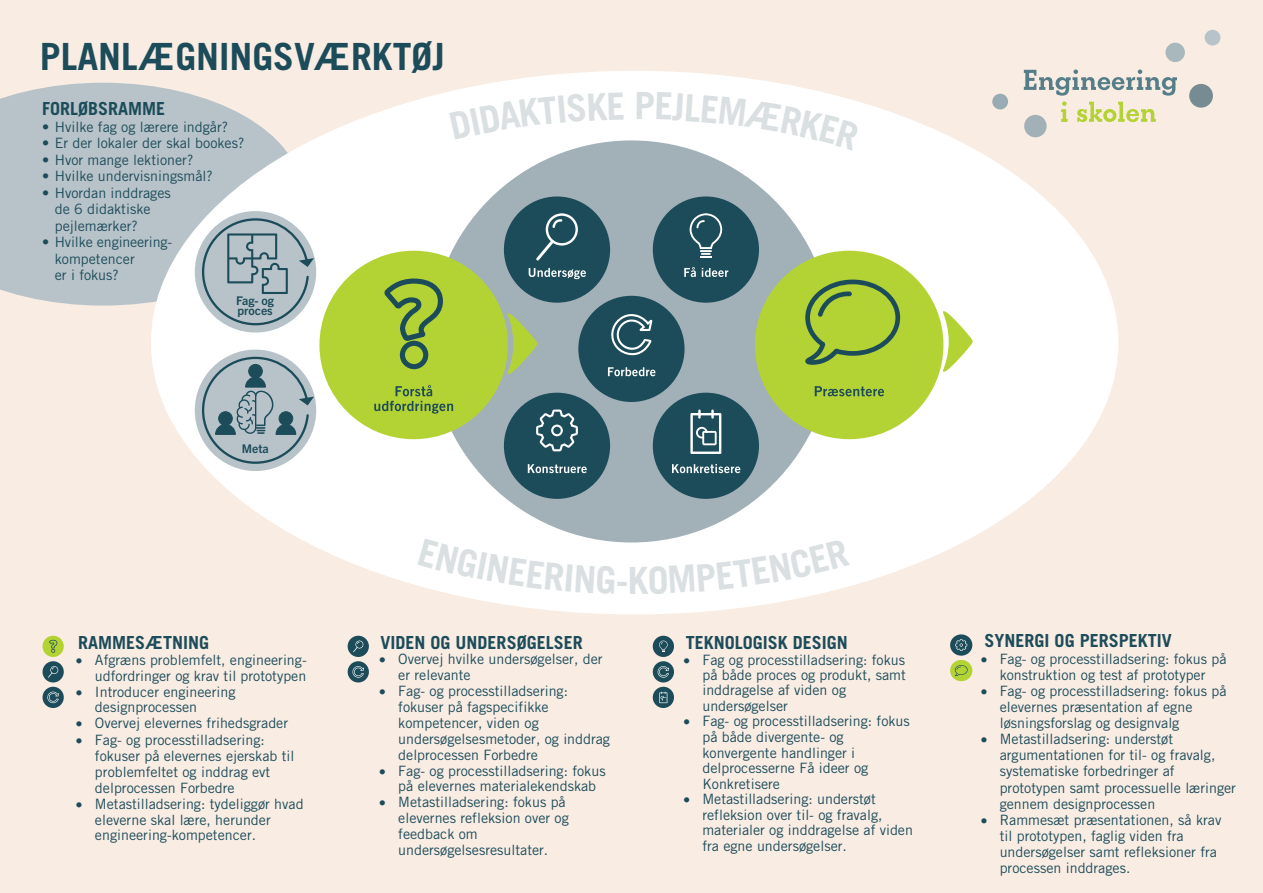
<style>
.page{position:relative;width:1263px;height:893px;background:#f9ece3}
.page>*{position:absolute;margin:0;border:0;box-sizing:border-box;transform-origin:0 0}
.FASE_rubrik_vers{font:700 37.5px "Trade Gothic LT Std";color:#1c4c5a}
.t1{font:700 37.5px "Trade Gothic LT Std";color:#dadfe1}
.FASE_rubrik_vers-2{font:700 18px "Trade Gothic LT Std";color:#1c4c5a}
.t2{font:14.25px/16px "Trade Gothic LT Std";color:#1c4c5a}
.Faser_brød{font:700 12px/10.5px "Trade Gothic Next LT Pro";color:#1c4c5a}
</style>
<div class="page">
<svg style="left:0;top:83px;width:302px;height:223px;background:#bfc7cb"></svg>
<div style="left:151px;top:71px;width:967px;height:543px;background:#fff;border-radius:50%"></div>
<div style="left:430px;top:140px;width:402px;height:402px;background:#a2b1b8;border-radius:50%"></div>
<div style="left:504px;top:196px;width:106px;height:107px;background:#1c4c5a;border-radius:50%"></div>
<svg style="left:536px;top:213px;width:42px;height:47px"></svg>
<svg style="left:529px;top:268px;width:57px;height:11px"></svg>
<div style="left:578px;top:296px;width:106px;height:106px;background:#1c4c5a;border-radius:50%"></div>
<svg style="left:611px;top:314px;width:41px;height:41px"></svg>
<svg style="left:608px;top:367px;width:47px;height:9px"></svg>
<div style="left:653px;top:393px;width:106px;height:106px;background:#1c4c5a;border-radius:50%"></div>
<svg style="left:690px;top:410px;width:31px;height:44px"></svg>
<svg style="left:672px;top:464px;width:68px;height:9px"></svg>
<div style="left:504px;top:393px;width:106px;height:106px;background:#1c4c5a;border-radius:50%"></div>
<svg style="left:536px;top:410px;width:42px;height:41px"></svg>
<svg style="left:528px;top:464px;width:59px;height:9px"></svg>
<div style="left:653px;top:196px;width:106px;height:107px;background:#1c4c5a;border-radius:50%"></div>
<svg style="left:690px;top:213px;width:32px;height:45px"></svg>
<svg style="left:684px;top:267px;width:44px;height:10px"></svg>
<div style="left:319px;top:251px;width:189px;height:188px;background:#b3d234;border-radius:50%"></div>
<svg style="left:507px;top:313px;width:30px;height:61px"></svg>
<svg style="left:374px;top:385px;width:79px;height:29px"></svg>
<svg style="left:384px;top:278px;width:59px;height:92px"></svg>
<div style="left:755px;top:251px;width:188px;height:188px;background:#b3d234;border-radius:50%"></div>
<svg style="left:943px;top:311px;width:29px;height:61px"></svg>
<svg style="left:815px;top:386px;width:69px;height:10px"></svg>
<svg style="left:805px;top:280px;width:95px;height:85px"></svg>
<div style="left:653px;top:636px;width:21px;height:21px;background:#1c4c5a;border-radius:50%"></div>
<svg style="left:659px;top:641px;width:9px;height:11px"></svg>
<div style="left:43px;top:687px;width:21px;height:21px;background:#1c4c5a;border-radius:50%"></div>
<svg style="left:47px;top:691px;width:12px;height:12px"></svg>
<div style="left:348px;top:661px;width:21px;height:21px;background:#1c4c5a;border-radius:50%"></div>
<svg style="left:352px;top:666px;width:12px;height:12px"></svg>
<div style="left:653px;top:661px;width:21px;height:21px;background:#1c4c5a;border-radius:50%"></div>
<svg style="left:657px;top:666px;width:12px;height:12px"></svg>
<div style="left:950px;top:634px;width:22px;height:22px;background:#1c4c5a;border-radius:50%"></div>
<svg style="left:955px;top:639px;width:12px;height:12px"></svg>
<div style="left:653px;top:687px;width:21px;height:21px;background:#1c4c5a;border-radius:50%"></div>
<svg style="left:659px;top:692px;width:8px;height:11px"></svg>
<div style="left:950px;top:660px;width:22px;height:21px;background:#b3d234;border-radius:50%"></div>
<svg style="left:955px;top:665px;width:13px;height:11px"></svg>
<div style="left:43px;top:636px;width:21px;height:21px;background:#b3d234;border-radius:50%"></div>
<svg style="left:49px;top:640px;width:8px;height:13px"></svg>
<div style="left:43px;top:661px;width:21px;height:21px;background:#1c4c5a;border-radius:50%"></div>
<svg style="left:48px;top:666px;width:10px;height:12px"></svg>
<div style="left:348px;top:636px;width:21px;height:21px;background:#1c4c5a;border-radius:50%"></div>
<svg style="left:353px;top:641px;width:10px;height:11px"></svg>
<svg style="left:195px;top:350px;width:121px;height:121px"></svg>
<svg style="left:195px;top:211px;width:121px;height:122px"></svg>
<div style="left:1189px;top:84px;width:24px;height:24px;background:#778c92;border-radius:50%"></div>
<div style="left:1205px;top:30px;width:15px;height:16px;background:#b8c3c9;border-radius:50%"></div>
<div style="left:1165px;top:43px;width:20px;height:19px;background:#a9b8bd;border-radius:50%"></div>
<div style="left:1024px;top:115px;width:23px;height:22px;background:#a2b1b8;border-radius:50%"></div>
<div style="left:992px;top:94px;width:16px;height:15px;background:#99acb3;border-radius:50%"></div>
<svg style="left:1024px;top:69px;width:153px;height:53px"></svg>
<svg style="left:637px;top:92px;width:221px;height:58px"></svg>
<svg style="left:418px;top:538px;width:209px;height:56px"></svg>
<p class="FASE_rubrik_vers" style="left:40px;top:33px;width:406px">PLANLÆGNINGSVÆRKTØJ</p>
<p class="FASE_rubrik_vers-2" style="left:42px;top:98px;width:125px">FORLØBSRAMME</p>
<p class="t2" style="left:42px;top:118px;width:188px">• Hvilke fag og lærere indgår?</p>
<p class="t2" style="left:42px;top:135px;width:204px">• Er der lokaler der skal bookes?</p>
<p class="t2" style="left:42px;top:151px;width:153px">• Hvor mange lektioner?</p>
<p class="t2" style="left:42px;top:168px;width:172px">• Hvilke undervisningsmål?</p>
<p class="t2" style="left:55px;top:184px;width:117px;line-height:16.5px;text-indent:-13px">• Hvordan inddrages de 6 didaktiske pejlemærker?</p>
<p class="t2" style="left:55px;top:234px;width:119px;line-height:16.5px;text-indent:-13px">• Hvilke engineering&shy;kompetencer<br>er i fokus?</p>
<p class="Faser_brød" style="left:236px;top:294px;width:39px">Fag- og proces</p>
<p class="Faser_brød" style="left:242px;top:443px;width:28px">Meta</p>
<p class="FASE_rubrik_vers-2" style="left:78px;top:631px;width:133px">RAMMESÆTNING</p>
<p class="t2" style="left:76px;top:651px;width:232px;text-align:right">• Afgræns problemfelt, engineering&shy;udfordringer og krav til prototypen</p>
<p class="t2" style="left:95px;top:684px;width:142px;line-height:15.3px;text-indent:-19px">• Introducer engineering designprocessen</p>
<p class="t2" style="left:76px;top:715px;width:214px">• Overvej elevernes frihedsgrader</p>
<p class="t2" style="left:95px;top:732px;width:201px;text-indent:-19px">• Fag- og processtilladsering: fokuser på elevernes ejerskab til problemfeltet og inddrag evt delprocessen Forbedre</p>
<p class="t2" style="left:95px;top:796px;width:210px;text-indent:-19px">• Metastilladsering: tydeliggør hvad eleverne skal lære, herunder engineering-kompetencer.</p>
<p class="FASE_rubrik_vers-2" style="left:381px;top:631px;width:204px">VIDEN OG UNDERSØGELSER</p>
<p class="t2" style="left:398px;top:651px;width:206px;line-height:15.3px;text-indent:-19px">• Overvej hvilke undersøgelser, der er relevante</p>
<p class="t2" style="left:398px;top:683px;width:213px;text-indent:-19px">• Fag- og processtilladsering: fokuser på fagspecifikke kompetencer, viden og undersøgelsesmetoder, og inddrag delprocessen Forbedre</p>
<p class="t2" style="left:398px;top:763px;width:209px;line-height:15.3px;text-indent:-19px">• Fag- og processtilladsering: fokus på elevernes materialekendskab</p>
<p class="t2" style="left:398px;top:794px;width:172px;text-indent:-19px">• Metastilladsering: fokus på elevernes refleksion over og feedback om undersøgelsesresultater.</p>
<h1 class="t1" style="left:628px;top:557px;width:22px">K</h1>
<p class="FASE_rubrik_vers-2" style="left:686px;top:631px;width:164px">TEKNOLOGISK DESIGN</p>
<p class="t2" style="left:702px;top:652px;width:205px;line-height:15.3px;text-indent:-19px">• Fag og processtilladsering: fokus på både proces og produkt, samt inddragelse af viden og undersøgelser</p>
<p class="t2" style="left:702px;top:713px;width:209px;line-height:15.6px;text-indent:-19px">• Fag- og processtilladsering: fokus på både divergente- og konvergente handlinger i delprocesserne Få ideer og<br>Konkretisere</p>
<p class="t2" style="left:702px;top:791px;width:212px;line-height:15.5px;text-indent:-19px">• Metastilladsering: understøt refleksion over til- og fravalg, materialer og inddragelse af viden fra egne undersøgelser.</p>
<p class="FASE_rubrik_vers-2" style="left:984px;top:630px;width:189px">SYNERGI OG PERSPEKTIV</p>
<p class="t2" style="left:981px;top:650px;width:247px;text-align:center">• Fag- og processtilladsering: fokus på konstruktion og test af prototyper</p>
<p class="t2" style="left:1000px;top:682px;width:228px;text-indent:-19px">• Fag- og processtilladsering: fokus på elevernes præsentation af egne løsningsforslag og designvalg</p>
<p class="t2" style="left:1000px;top:731px;width:238px;text-indent:-19px">• Metastilladsering: understøt argumentationen for til- og fravalg, systematiske forbedringer af prototypen samt processuelle læringer gennem designprocessen</p>
<p class="t2" style="left:1000px;top:811px;width:223px;text-indent:-19px">• Rammesæt præsentationen, så krav til prototypen, faglig viden fra undersøgelser samt refleksioner fra processen inddrages.</p>
</div>
